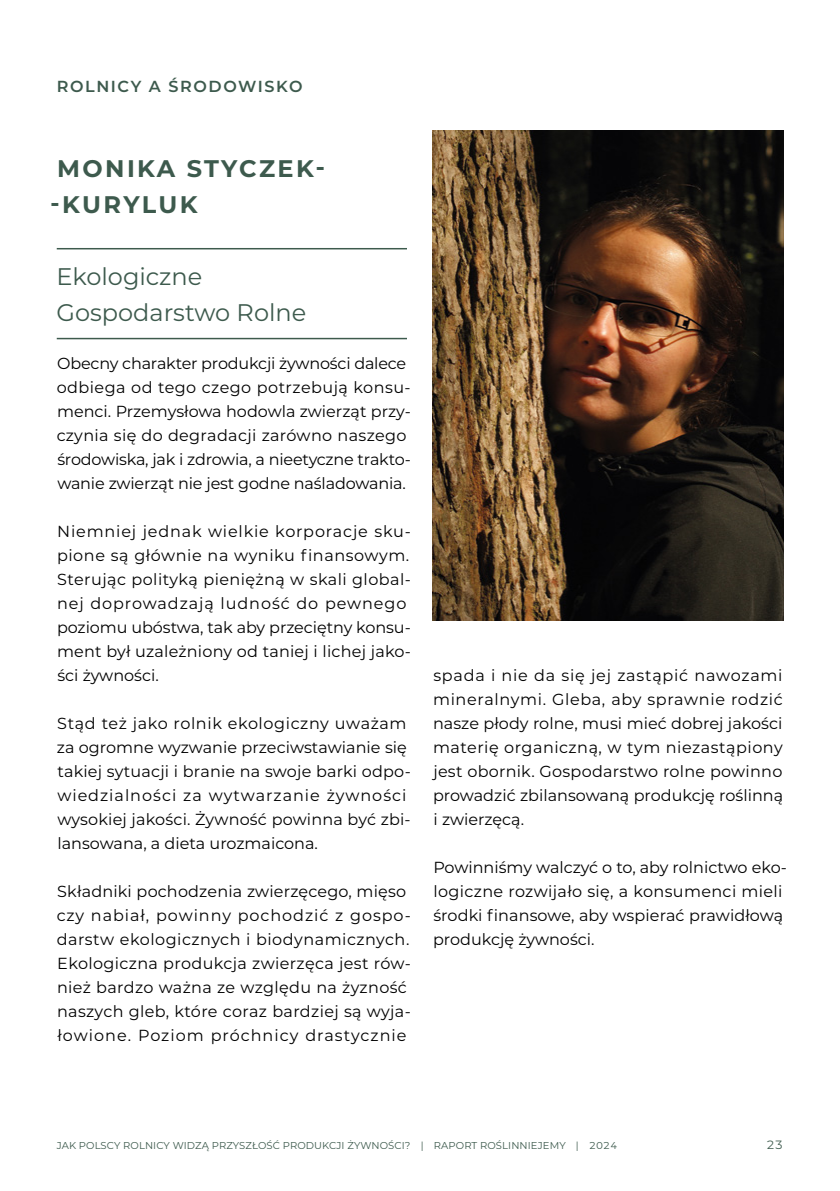
<style>
.page{position:relative;width:840px;height:1191px;background:#fff}
.page>*{position:absolute;margin:0;border:0;box-sizing:border-box;transform-origin:0 0}
.t1{font:24px/36px "Montserrat";color:#3d5a4d}
.t2{font:700 24px/36px "Montserrat";letter-spacing:.1em;color:#3d5a4d}
.t3{font:16px/24px "Montserrat";letter-spacing:.01em;color:#000}
.t4{font:16px/24px "Montserrat";letter-spacing:-.01em;color:#000}
.t5{font:600 16px "Montserrat";letter-spacing:.1em;color:#3d5a4d}
.t6{font:12px "Montserrat";color:#3d5a4d}
.t7{font:10px "Montserrat";letter-spacing:.01em;color:#3d5a4d}
</style>
<div class="page">
<hr style="left:57px;top:248px;width:375px;height:1px;background:#3d5a4d">
<hr style="left:57px;top:338px;width:375px;height:1px;background:#3d5a4d">
<div style="left:407px;top:201px;width:222px;height:150px;background:#fff"></div>
<img style="left:432px;top:131px;width:350px;height:490px">
<p class="t5" style="left:57px;top:75px;width:247px">ROLNICY A ŚRODOWISKO</p>
<h1 class="t2" style="left:50px;top:149px;width:277px">MONIKA STYCZEK--KURYLUK</h1>
<h1 class="t1" style="left:56px;top:257px;width:251px">Ekologiczne<br>Gospodarstwo Rolne</h1>
<p class="t4" style="left:57px;top:350px;width:355px">Obecny charakter produkcji żywności dalece odbiega od tego czego potrzebują konsu&shy;menci. Przemysłowa hodowla zwierząt przy&shy;czynia się do degradacji zarówno naszego środowiska, jak i zdrowia, a nieetyczne trakto&shy;wanie zwierząt nie jest godne naśladowania.</p>
<p class="t3" style="left:57px;top:518px;width:355px">Niemniej jednak wielkie korporacje sku&shy;pione są głównie na wyniku finansowym.<br>Sterując polityką pieniężną w skali global&shy;nej doprowadzają ludność do pewnego poziomu ubóstwa, tak aby przeciętny konsu&shy;ment był uzależniony od taniej i lichej jako&shy;ści żywności.</p>
<p class="t3" style="left:57px;top:710px;width:355px">Stąd też jako rolnik ekologiczny uważam za ogromne wyzwanie przeciwstawianie się takiej sytuacji i branie na swoje barki odpo&shy;wiedzialności za wytwarzanie żywności wysokiej jakości. Żywność powinna być zbi&shy;lansowana, a dieta urozmaicona.</p>
<p class="t3" style="left:57px;top:878px;width:355px">Składniki pochodzenia zwierzęcego, mięso czy nabiał, powinny pochodzić z gospo&shy;darstw ekologicznych i biodynamicznych.<br>Ekologiczna produkcja zwierzęca jest rów&shy;nież bardzo ważna ze względu na żyzność naszych gleb, które coraz bardziej są wyja&shy;łowione. Poziom próchnicy drastycznie</p>
<p class="t3" style="left:433px;top:662px;width:351px;text-align:justify">spada i nie da się jej zastąpić nawozami mineralnymi. Gleba, aby sprawnie rodzić nasze płody rolne, musi mieć dobrej jakości materię organiczną, w tym niezastąpiony jest obornik. Gospodarstwo rolne powinno prowadzić zbilansowaną produkcję roślinną i zwierzęcą.</p>
<p class="t3" style="left:433px;top:854px;width:355px">Powinniśmy walczyć o to, aby rolnictwo eko&shy;logiczne rozwijało się, a konsumenci mieli środki finansowe, aby wspierać prawidłową produkcję żywności.</p>
<p class="t7" style="left:57px;top:1138px;width:562px">JAK POLSCY ROLNICY WIDZĄ PRZYSZŁOŚĆ PRODUKCJI ŻYWNOŚCI? | RAPORT ROŚLINNIEJEMY | 2024</p>
<p class="t6" style="left:766px;top:1136px;width:18px">23</p>
</div>
